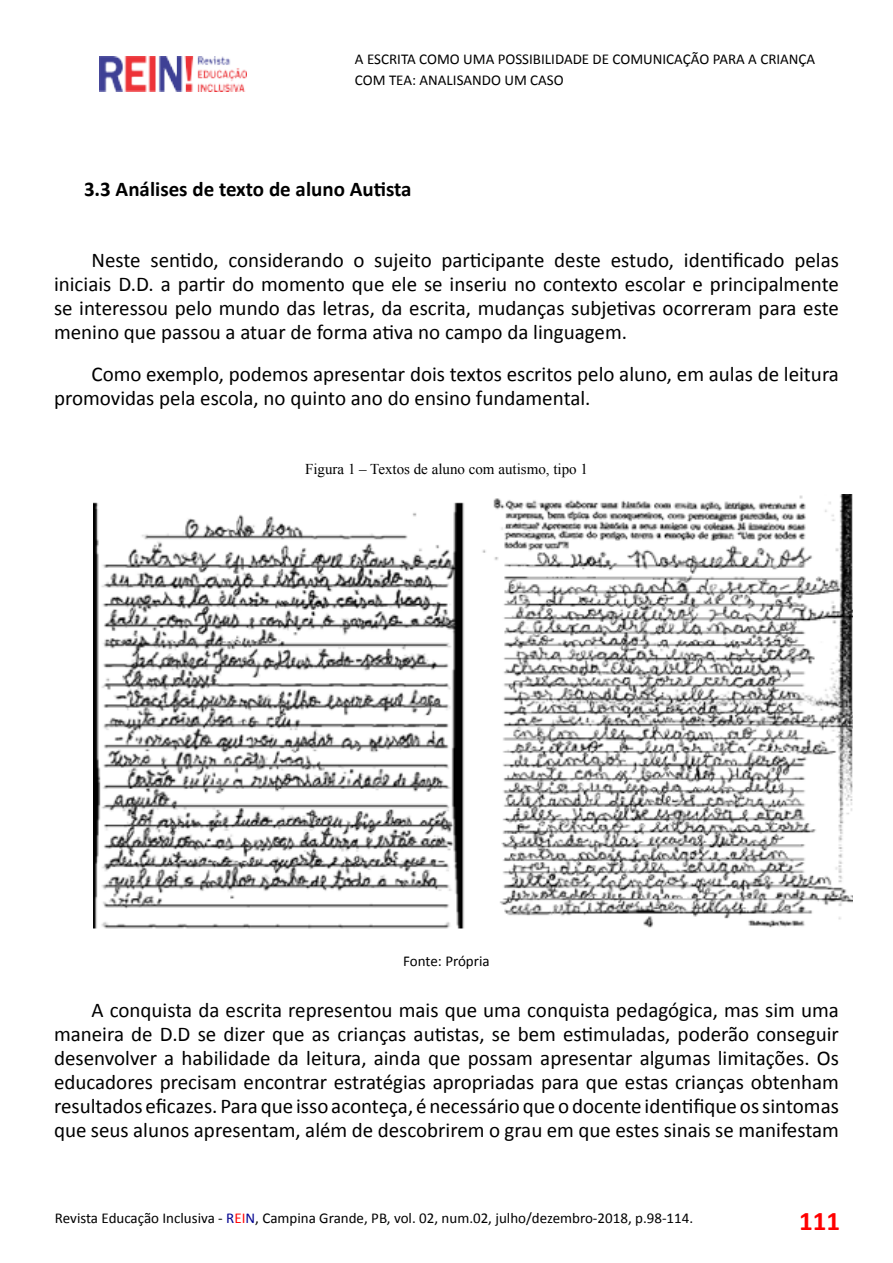
<style>
.page{position:relative;width:893px;height:1263px;background:#fff}
.page>*{position:absolute;margin:0;border:0;box-sizing:border-box;transform-origin:0 0}
.t1{font:700 27px "Calibri";color:#f00}
.PARÁGRAFO_REIN{font:21px/24px "Calibri";color:#000;text-align:justify}
.TÍTULO_PARÁGRAFO_REI{font:700 21px "Calibri";color:#000}
.FIGURA__QUADRO__TABE{font:15px/21px "Calibri";color:#000}
.FIGURA__QUADRO__TABE-2{font:15px "Times New Roman";color:#000}
.s1{color:#00008f}
.s2{color:#f00}
</style>
<div class="page">
<img style="left:99px;top:57px;width:148px;height:35px">
<img style="left:93px;top:495px;width:760px;height:434px">
<p class="FIGURA__QUADRO__TABE" style="left:355px;top:49px;width:462px">A ESCRITA COMO UMA POSSIBILIDADE DE COMUNICAÇÃO PARA A CRIANÇA<br>COM TEA: ANALISANDO UM CASO</p>
<p class="TÍTULO_PARÁGRAFO_REI" style="left:84px;top:175px;width:329px">3.3 Análises de texto de aluno Autista</p>
<p class="PARÁGRAFO_REIN" style="left:54px;top:248px;width:786px;text-indent:38px">Neste sentido, considerando o sujeito participante deste estudo, identificado pelas iniciais D.D. a partir do momento que ele se inseriu no contexto escolar e principalmente se interessou pelo mundo das letras, da escrita, mudanças subjetivas ocorreram para este menino que passou a atuar de forma ativa no campo da linguagem.</p>
<p class="PARÁGRAFO_REIN" style="left:54px;top:362px;width:786px;text-indent:38px">Como exemplo, podemos apresentar dois textos escritos pelo aluno, em aulas de leitura promovidas pela escola, no quinto ano do ensino fundamental.</p>
<p class="FIGURA__QUADRO__TABE-2" style="left:305px;top:458px;width:284px">Figura 1 – Textos de aluno com autismo, tipo 1</p>
<p class="FIGURA__QUADRO__TABE" style="left:403px;top:950px;width:88px">Fonte: Própria</p>
<p class="PARÁGRAFO_REIN" style="left:54px;top:998px;width:786px;text-indent:38px">A conquista da escrita representou mais que uma conquista pedagógica, mas sim uma maneira de D.D se dizer que as crianças autistas, se bem estimuladas, poderão conseguir desenvolver a habilidade da leitura, ainda que possam apresentar algumas limitações. Os educadores precisam encontrar estratégias apropriadas para que estas crianças obtenham resultados eficazes. Para que isso aconteça, é necessário que o docente identifique os sintomas que seus alunos apresentam, além de descobrirem o grau em que estes sinais se manifestam</p>
<p class="FIGURA__QUADRO__TABE" style="left:55px;top:1208px;width:640px">Revista Educação Inclusiva - <span class="s1">R</span><span class="s2">EI</span><span class="s1">N</span>, Campina Grande, PB, vol. 02, num.02, julho/dezembro-2018, p.98-114.</p>
<p class="t1" style="left:799px;top:1203px;width:43px">111</p>
</div>
